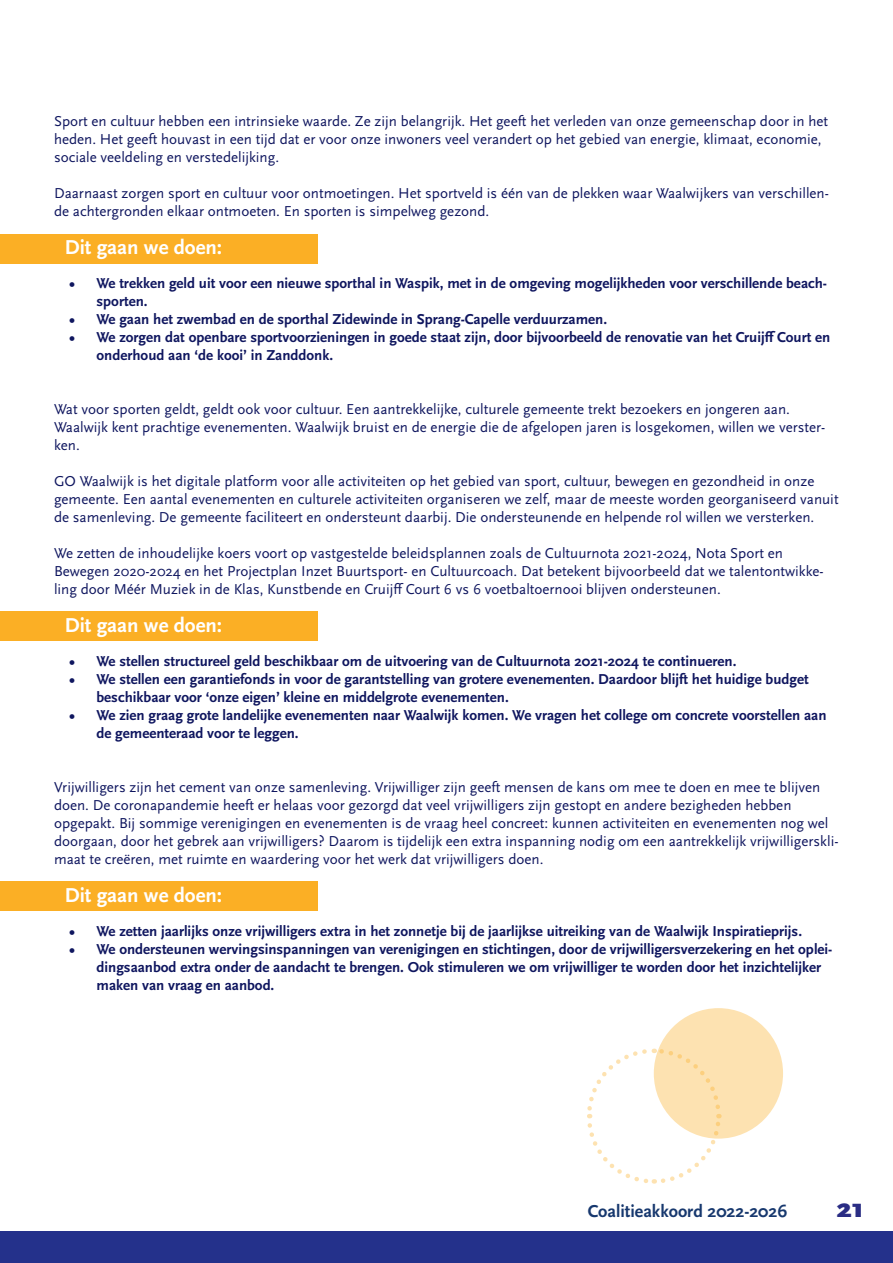
<style>
.page{position:relative;width:893px;height:1263px;background:#fff}
.page>*{position:absolute;margin:0;border:0;box-sizing:border-box;transform-origin:0 0}
.t1{font:900 27px "Scala Sans Pro";color:#2a2d84}
.Kopjes{font:700 21px "Scala Sans Pro";color:#fff}
.t2{font:700 18px "Scala Sans Pro";color:#17386e}
.Platte_tekst{font:15px/18px "Scala Sans Pro";color:#0f165f}
.t3{font:700 15px/18px "Scala Sans Pro";color:#0f165f}
</style>
<div class="page">
<div style="left:0;top:1231px;width:893px;height:32px;background:#24318b"></div>
<div style="left:0;top:234px;width:318px;height:29px;background:#fbaf25"></div>
<div style="left:0;top:611px;width:318px;height:29px;background:#fbaf25"></div>
<div style="left:0;top:881px;width:318px;height:29px;background:#fbaf25"></div>
<svg style="left:587px;top:1048px;width:129px;height:136px"></svg>
<div style="left:654px;top:1008px;width:129px;height:131px;background:#fde2b1;border-radius:50%"></div>
<p class="Platte_tekst" style="left:54px;top:112px;width:776px">Sport en cultuur hebben een intrinsieke waarde. Ze zijn belangrijk. Het geeft het verleden van onze gemeenschap door in het heden. Het geeft houvast in een tijd dat er voor onze inwoners veel verandert op het gebied van energie, klimaat, economie, sociale veeldeling en verstedelijking.</p>
<p class="Platte_tekst" style="left:54px;top:184px;width:776px">Daarnaast zorgen sport en cultuur voor ontmoetingen. Het sportveld is één van de plekken waar Waalwijkers van verschillen&shy;de achtergronden elkaar ontmoeten. En sporten is simpelweg gezond.</p>
<p class="Kopjes" style="left:65px;top:235px;width:159px">Dit gaan we doen:</p>
<p class="t3" style="left:97px;top:274px;width:732px;text-indent:-27px">• We trekken geld uit voor een nieuwe sporthal in Waspik, met in de omgeving mogelijkheden voor verschillende beach&shy;sporten.</p>
<p class="t3" style="left:70px;top:310px;width:539px">• We gaan het zwembad en de sporthal Zidewinde in Sprang-Capelle verduurzamen.</p>
<p class="t3" style="left:97px;top:328px;width:735px;text-indent:-27px">• We zorgen dat openbare sportvoorzieningen in goede staat zijn, door bijvoorbeeld de renovatie van het Cruijff Court en onderhoud aan ‘de kooi’ in Zanddonk.</p>
<p class="Platte_tekst" style="left:54px;top:400px;width:773px">Wat voor sporten geldt, geldt ook voor cultuur. Een aantrekkelijke, culturele gemeente trekt bezoekers en jongeren aan.<br>Waalwijk kent prachtige evenementen. Waalwijk bruist en de energie die de afgelopen jaren is losgekomen, willen we verster&shy;ken.</p>
<p class="Platte_tekst" style="left:54px;top:472px;width:786px">GO Waalwijk is het digitale platform voor alle activiteiten op het gebied van sport, cultuur, bewegen en gezondheid in onze gemeente. Een aantal evenementen en culturele activiteiten organiseren we zelf, maar de meeste worden georganiseerd vanuit de samenleving. De gemeente faciliteert en ondersteunt daarbij. Die ondersteunende en helpende rol willen we versterken.</p>
<p class="Platte_tekst" style="left:54px;top:544px;width:771px">We zetten de inhoudelijke koers voort op vastgestelde beleidsplannen zoals de Cultuurnota 2021-2024, Nota Sport en<br>Bewegen 2020-2024 en het Projectplan Inzet Buurtsport- en Cultuurcoach. Dat betekent bijvoorbeeld dat we talentontwikke&shy;ling door Méér Muziek in de Klas, Kunstbende en Cruijff Court 6 vs 6 voetbaltoernooi blijven ondersteunen.</p>
<p class="Kopjes" style="left:65px;top:613px;width:159px">Dit gaan we doen:</p>
<p class="t3" style="left:70px;top:652px;width:668px">• We stellen structureel geld beschikbaar om de uitvoering van de Cultuurnota 2021-2024 te continueren.</p>
<p class="t3" style="left:97px;top:670px;width:714px;text-indent:-27px">• We stellen een garantiefonds in voor de garantstelling van grotere evenementen. Daardoor blijft het huidige budget beschikbaar voor ‘onze eigen’ kleine en middelgrote evenementen.</p>
<p class="t3" style="left:97px;top:706px;width:731px;text-indent:-27px">• We zien graag grote landelijke evenementen naar Waalwijk komen. We vragen het college om concrete voorstellen aan de gemeenteraad voor te leggen.</p>
<p class="Platte_tekst" style="left:54px;top:778px;width:786px">Vrijwilligers zijn het cement van onze samenleving. Vrijwilliger zijn geeft mensen de kans om mee te doen en mee te blijven doen. De coronapandemie heeft er helaas voor gezorgd dat veel vrijwilligers zijn gestopt en andere bezigheden hebben opgepakt. Bij sommige verenigingen en evenementen is de vraag heel concreet: kunnen activiteiten en evenementen nog wel doorgaan, door het gebrek aan vrijwilligers? Daarom is tijdelijk een extra inspanning nodig om een aantrekkelijk vrijwilligerskli&shy;maat te creëren, met ruimte en waardering voor het werk dat vrijwilligers doen.</p>
<p class="Kopjes" style="left:65px;top:883px;width:159px">Dit gaan we doen:</p>
<p class="t3" style="left:70px;top:922px;width:734px">• We zetten jaarlijks onze vrijwilligers extra in het zonnetje bij de jaarlijkse uitreiking van de Waalwijk Inspiratieprijs.</p>
<p class="t3" style="left:97px;top:940px;width:737px;text-indent:-27px">• We ondersteunen wervingsinspanningen van verenigingen en stichtingen, door de vrijwilligersverzekering en het oplei&shy;dingsaanbod extra onder de aandacht te brengen. Ook stimuleren we om vrijwilliger te worden door het inzichtelijker maken van vraag en aanbod.</p>
<p class="t2" style="left:588px;top:1201px;width:201px">Coalitieakkoord 2022-2026</p>
<h1 class="t1" style="left:837px;top:1192px;width:29px">21</h1>
</div>
